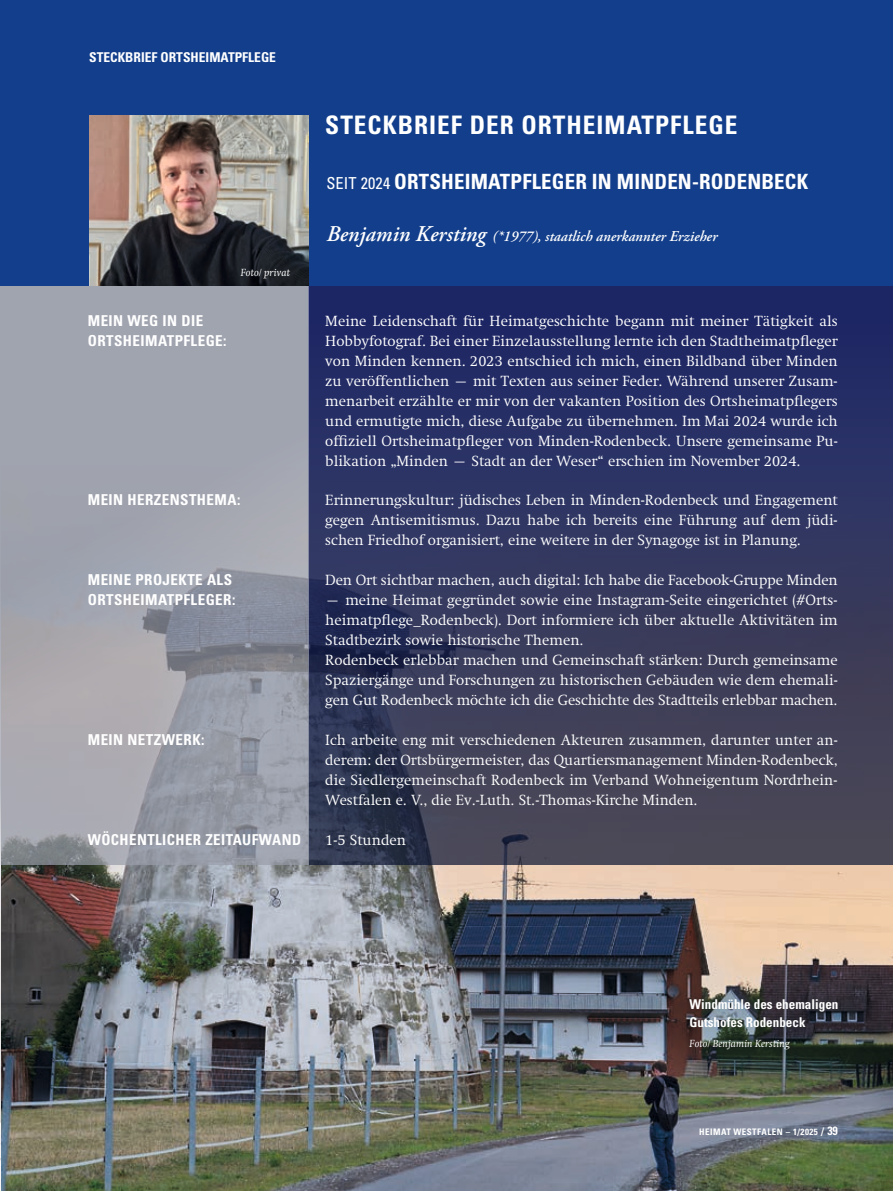
<style>
.page{position:relative;width:893px;height:1191px;background:#fff}
.page>*{position:absolute;margin:0;border:0;box-sizing:border-box;transform-origin:0 0}
.t1{font:700 condensed 25.5px "Univers LT Pro";letter-spacing:.04em;color:#fff}
.t2{font:21px "Univers LTCYR 67 Bold Cond";letter-spacing:.01em;color:#fff}
.t3{font:300 15px/20px "Swift LT Pro";color:#fff;text-align:justify}
.t4{font:15px/20px "Univers LTCYR 67 Bold Cond";letter-spacing:.03em;color:#fff}
.t5{font:italic 600 15px "Adobe Garamond Pro";color:#fff}
.t6{font:700 condensed 13.5px/18px "Univers LT Pro";color:#fff}
.t7{font:13.5px "Univers LTCYR 67 Bold Cond";color:#fff}
.t8{font:italic 10.5px "Swift LT Pro";letter-spacing:.005em;color:#fff}
.t9{font:700 condensed 9px "Univers LT Pro";letter-spacing:.05em;color:#fff}
.s1{font-family:"Univers LTCYR 57";font-stretch:condensed;font-size:16.5px}
.s2{font-size:22.5px}
.s3{font-size:10.5px}
.s4{font-size:12px}
</style>
<div class="page">
<img style="left:1px;top:864px;width:892px;height:327px">
<svg style="left:309px;top:286px;width:584px;height:578px;background:#31365d"></svg>
<div style="left:0;top:0;width:893px;height:286px;background:#123e8b"></div>
<hr style="left:0;top:0;width:1px;height:1117px;background:#d5ecf9">
<img style="left:0;top:864px;width:1px;height:327px">
<img style="left:89px;top:115px;width:220px;height:171px">
<svg style="left:0;top:286px;width:309px;height:578px;background:#9ea1ab"></svg>
<p class="t7" style="left:89px;top:49px;width:188px">STECKBRIEF ORTSHEIMATPFLEGE</p>
<p class="t4" style="left:88px;top:310px;width:140px">MEIN WEG IN DIE<br>ORTSHEIMATPFLEGE:</p>
<p class="t8" style="left:241px;top:266px;width:51px">Foto/ privat</p>
<p class="t4" style="left:88px;top:490px;width:154px">MEIN HERZENSTHEMA:</p>
<p class="t4" style="left:88px;top:570px;width:149px">MEINE PROJEKTE ALS<br>ORTSHEIMATPFLEGER:</p>
<p class="t4" style="left:88px;top:729px;width:118px">MEIN NETZWERK:</p>
<p class="t4" style="left:88px;top:829px;width:215px">WÖCHENTLICHER ZEITAUFWAND</p>
<h1 class="t1" style="left:325px;top:109px;width:414px">STECKBRIEF DER ORTHEIMATPFLEGE</h1>
<h2 class="t2" style="left:326px;top:168px;width:483px"><span class="s1">SEIT 2024</span> ORTSHEIMATPFLEGER IN MINDEN-RODENBECK</h2>
<p class="t5" style="left:326px;top:228px;width:393px"><span class="s2">Benjamin Kersting</span> (*1977), staatlich anerkannter Erzieher</p>
<p class="t3" style="left:325px;top:311px;width:514px">Meine Leidenschaft für Heimatgeschichte begann mit meiner Tätigkeit als Hobbyfotograf. Bei einer Einzelausstellung lernte ich den Stadtheimatpfleger von Minden kennen. 2023 entschied ich mich, einen Bildband über Minden zu veröffentlichen – mit Texten aus seiner Feder. Während unserer Zusam&shy;menarbeit erzählte er mir von der vakanten Position des Ortsheimatpflegers und ermutigte mich, diese Aufgabe zu übernehmen. Im Mai 2024 wurde ich offiziell Ortsheimatpfleger von Minden-Rodenbeck. Unsere gemeinsame Pu&shy;blikation „Minden – Stadt an der Weser“ erschien im November 2024.</p>
<p class="t3" style="left:325px;top:490px;width:514px">Erinnerungskultur: jüdisches Leben in Minden-Rodenbeck und Engagement gegen Antisemitismus. Dazu habe ich bereits eine Führung auf dem jüdi&shy;schen Friedhof organisiert, eine weitere in der Synagoge ist in Planung.</p>
<p class="t3" style="left:325px;top:570px;width:514px">Den Ort sichtbar machen, auch digital: Ich habe die Facebook-Gruppe Minden</p>
<p class="t3" style="left:325px;top:590px;width:514px;text-align:left">– meine Heimat gegründet sowie eine Instagram-Seite eingerichtet (#Orts&shy;heimatpflege_Rodenbeck). Dort informiere ich über aktuelle Aktivitäten im Stadtbezirk sowie historische Themen.<br>Rodenbeck erlebbar machen und Gemeinschaft stärken: Durch gemeinsame Spaziergänge und Forschungen zu historischen Gebäuden wie dem ehemali&shy;gen Gut Rodenbeck möchte ich die Geschichte des Stadtteils erlebbar machen.</p>
<p class="t3" style="left:325px;top:730px;width:514px">Ich arbeite eng mit verschiedenen Akteuren zusammen, darunter unter an&shy;derem: der Ortsbürgermeister, das Quartiersmanagement Minden-Rodenbeck, die Siedlergemeinschaft Rodenbeck im Verband Wohneigentum Nordrhein-Westfalen e. V., die Ev.-Luth. St.-Thomas-Kirche Minden.</p>
<p class="t3" style="left:325px;top:829px;width:82px">1-5 Stunden</p>
<p class="t6" style="left:689px;top:995px;width:151px">Windmühle des ehemaligen<br>Gutshofes Rodenbeck</p>
<p class="t8" style="left:689px;top:1037px;width:102px">Foto/ Benjamin Kersting</p>
<p class="t9" style="left:699px;top:1126px;width:140px">HEIMAT WESTFALEN – 1/2025 <span class="s3">/</span> <span class="s4">39</span></p>
</div>
